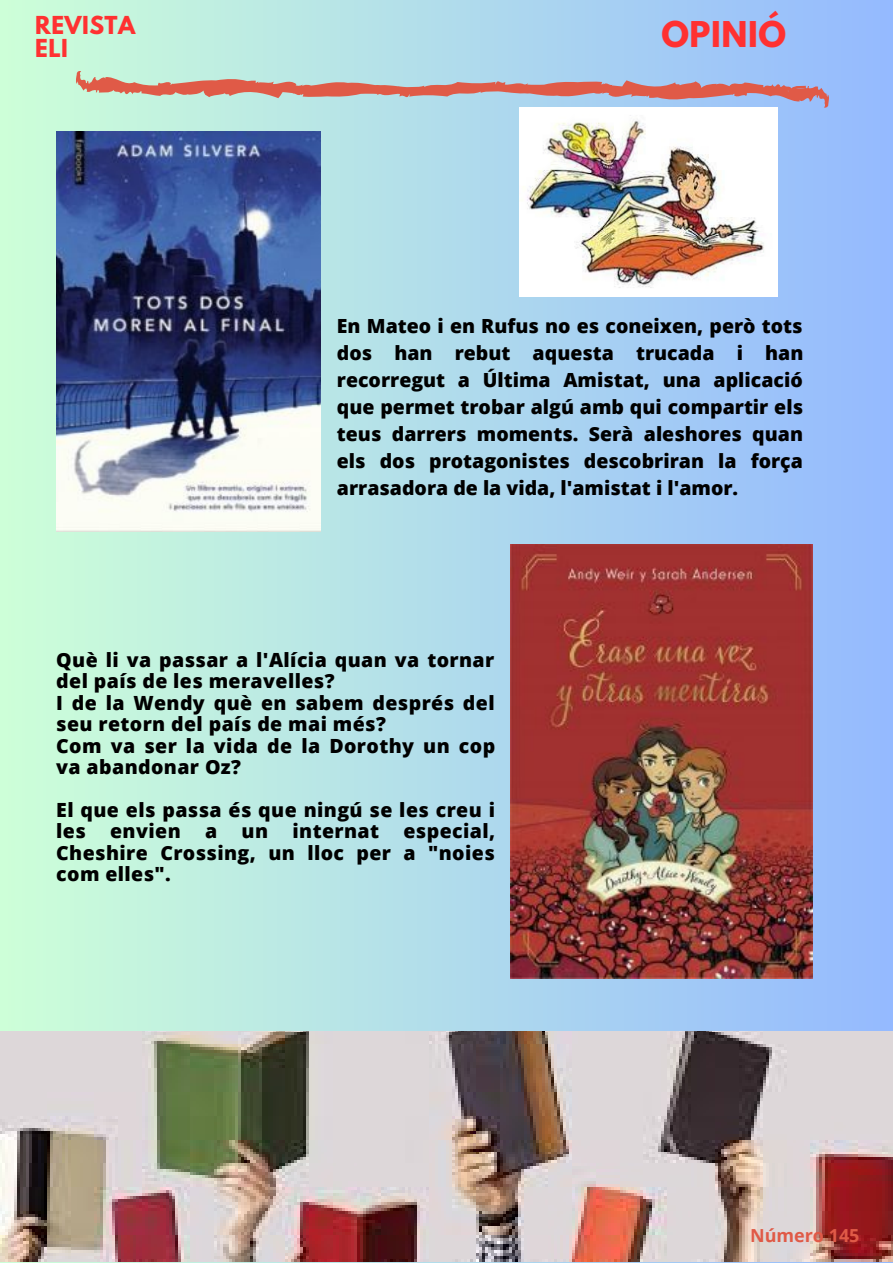
<style>
.page{position:relative;width:893px;height:1264px;background:#fff}
.page>*{position:absolute;margin:0;border:0;box-sizing:border-box;transform-origin:0 0}
.t1{font:700 31.5px "League Spartan";letter-spacing:.02em;color:#ff3131}
.t2{font:700 21.9px "League Spartan";letter-spacing:.02em;color:#ff3131}
.t3{font:800 19.5px/27px "Open Sans";letter-spacing:.02em;color:#000}
.t4{font:700 18px "Open Sans";color:#e05a47}
</style>
<div class="page">
<div style="left:0;top:0;width:892px;height:1262px;background:linear-gradient(to right,#cdffd8,#95b8fc)"></div>
<img style="left:0;top:1031px;width:892px;height:230px">
<svg style="left:76px;top:71px;width:751px;height:27px;background:#c4a5a6"></svg>
<img style="left:56px;top:131px;width:264px;height:400px">
<img style="left:519px;top:108px;width:258px;height:188px">
<img style="left:511px;top:545px;width:301px;height:433px">
<p class="t2" style="left:35px;top:14px;width:101px">REVISTA</p>
<p class="t2" style="left:35px;top:38px;width:34px">ELI</p>
<p class="t1" style="left:661px;top:19px;width:126px">OPINIÓ</p>
<p class="t3" style="left:337px;top:312px;width:468px;text-align:justify">En Mateo i en Rufus no es coneixen, però tots dos han rebut aquesta trucada i han recorregut a Última Amistat, una aplicació que permet trobar algú amb qui compartir els teus darrers moments. Serà aleshores quan els dos protagonistes descobriran la força arrasadora de la vida, l'amistat i l'amor.</p>
<p class="t3" style="left:56px;top:648px;width:439px;line-height:21.5px">Què li va passar a l'Alícia quan va tornar del país de les meravelles?</p>
<p class="t3" style="left:56px;top:691px;width:440px;line-height:21.5px">I de la Wendy què en sabem després del seu retorn del país de mai més?</p>
<p class="t3" style="left:56px;top:734px;width:440px;line-height:21.5px">Com va ser la vida de la Dorothy un cop va abandonar Oz?</p>
<p class="t3" style="left:56px;top:798px;width:440px;line-height:21.5px;text-align:justify">El que els passa és que ningú se les creu i les envien a un internat especial, Cheshire Crossing, un lloc per a "noies com elles".</p>
<p class="t4" style="left:750px;top:1222px;width:111px">Número 145</p>
</div>
